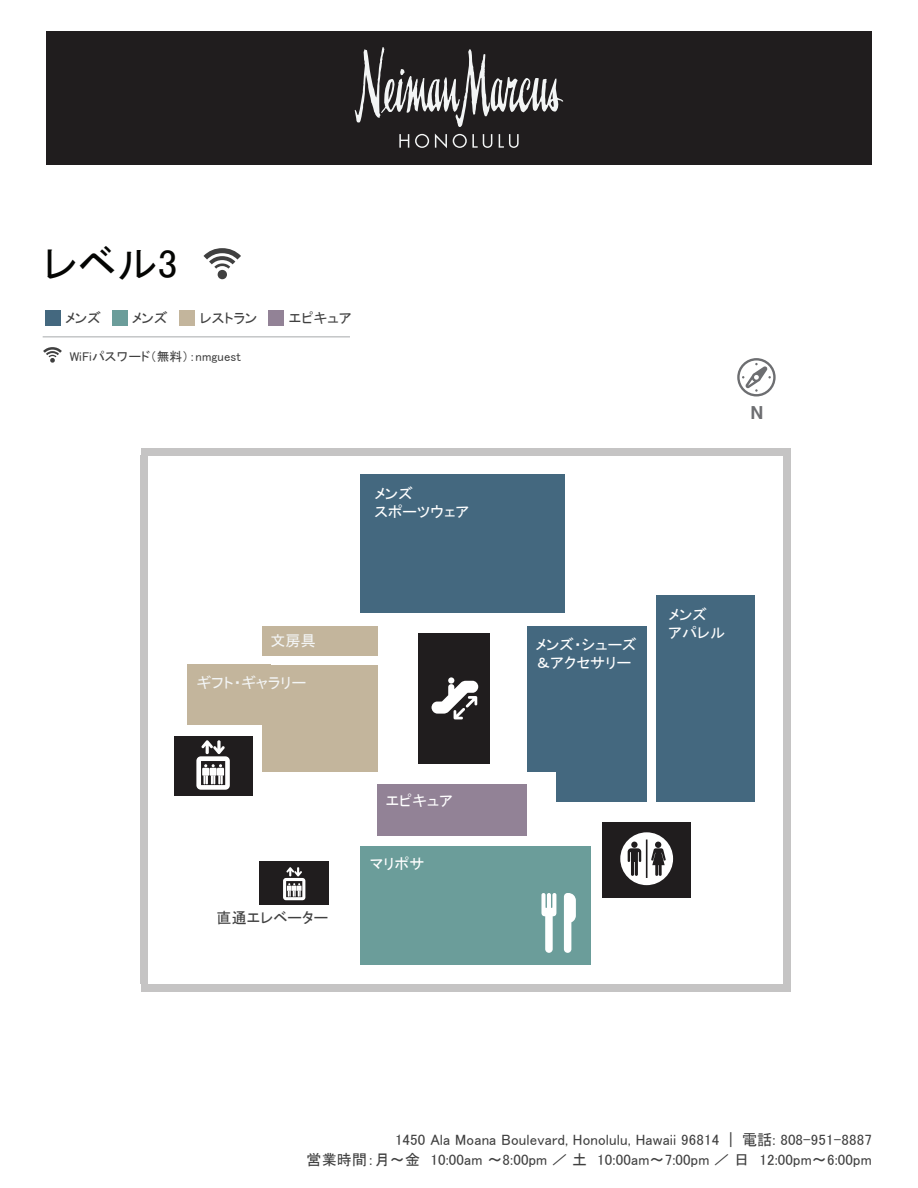
<style>
.page{position:relative;width:918px;height:1188px;background:#fff}
.page>*{position:absolute;margin:0;border:0;box-sizing:border-box;transform-origin:0 0}
.t1{font:40.5px "MS P Gothic";color:#040503}
.t2{font:700 18px "Helvetica";color:#6d6e71}
.t3{font:15px/19.5px "MS P Gothic";letter-spacing:.01em;color:#404040;text-align:right}
.t4{font:15px/18px "MS P Gothic";letter-spacing:.01em;color:#fff}
.t5{font:15px "MS P Gothic";letter-spacing:.01em;color:#f3f5f5}
.t6{font:14.1px "MS P Gothic";letter-spacing:.01em;color:#404040}
.t7{font:12.75px "MS P Gothic";letter-spacing:.01em;color:#404040}
</style>
<div class="page">
<div style="left:187px;top:665px;width:83px;height:60px;background:#c3b59c"></div>
<div style="left:46px;top:32px;width:826px;height:133px;background:#201d1e"></div>
<svg style="left:355px;top:47px;width:208px;height:80px"></svg>
<svg style="left:399px;top:134px;width:10px;height:14px"></svg>
<svg style="left:415px;top:134px;width:14px;height:14px"></svg>
<svg style="left:435px;top:134px;width:12px;height:14px"></svg>
<svg style="left:453px;top:134px;width:39px;height:14px"></svg>
<svg style="left:499px;top:134px;width:20px;height:14px"></svg>
<svg style="left:737px;top:358px;width:39px;height:38px"></svg>
<div style="left:360px;top:474px;width:204px;height:139px;background:#44687f"></div>
<div style="left:657px;top:596px;width:98px;height:206px;background:#44687f"></div>
<div style="left:527px;top:626px;width:120px;height:146px;background:#44687f"></div>
<div style="left:262px;top:665px;width:115px;height:107px;background:#c3b59c"></div>
<div style="left:360px;top:847px;width:231px;height:118px;background:#6b9d9a"></div>
<div style="left:377px;top:784px;width:150px;height:52px;background:#928296"></div>
<svg style="left:541px;top:893px;width:15px;height:60px"></svg>
<svg style="left:564px;top:893px;width:12px;height:60px"></svg>
<div style="left:262px;top:626px;width:115px;height:30px;background:#c3b59c"></div>
<div style="left:556px;top:755px;width:91px;height:47px;background:#44687f"></div>
<div style="left:45px;top:310px;width:16px;height:16px;background:#44687f"></div>
<div style="left:112px;top:310px;width:16px;height:16px;background:#6b9d9a"></div>
<div style="left:179px;top:310px;width:16px;height:16px;background:#c3b59c"></div>
<div style="left:268px;top:310px;width:16px;height:16px;background:#928296"></div>
<svg style="left:43px;top:347px;width:19px;height:16px"></svg>
<div style="left:141px;top:456px;width:7px;height:528px;background:#c5c4c4"></div>
<div style="left:783px;top:456px;width:7px;height:528px;background:#c5c4c4"></div>
<div style="left:141px;top:448px;width:649px;height:7px;background:#c5c4c4"></div>
<div style="left:141px;top:984px;width:649px;height:8px;background:#c5c4c4"></div>
<svg style="left:203px;top:248px;width:38px;height:31px"></svg>
<hr style="left:43px;top:336px;width:307px;height:1px;background:#a7a9ac">
<div style="left:603px;top:822px;width:88px;height:75px;background:#201d1e"></div>
<div style="left:418px;top:634px;width:72px;height:130px;background:#201d1e"></div>
<div style="left:448px;top:677px;width:6px;height:7px;background:#fff;border-radius:50%"></div>
<svg style="left:432px;top:681px;width:46px;height:38px"></svg>
<div style="left:174px;top:736px;width:79px;height:60px;background:#201d1e"></div>
<svg style="left:196px;top:740px;width:34px;height:50px"></svg>
<div style="left:620px;top:832px;width:53px;height:53px;background:#fff;border-radius:50%"></div>
<svg style="left:651px;top:842px;width:15px;height:34px"></svg>
<div style="left:631px;top:842px;width:7px;height:6px;background:#201d1e;border-radius:50%"></div>
<svg style="left:628px;top:848px;width:13px;height:28px"></svg>
<hr style="left:646px;top:840px;width:2px;height:38px;background:#201d1e">
<div style="left:259px;top:861px;width:70px;height:43px;background:#201d1e"></div>
<svg style="left:283px;top:867px;width:22px;height:33px"></svg>
<h1 class="t1" style="left:43px;top:243px;width:136px">レベル3</h1>
<p class="t6" style="left:65px;top:311px;width:38px">メンズ</p>
<p class="t6" style="left:132px;top:311px;width:38px">メンズ</p>
<p class="t6" style="left:200px;top:311px;width:59px">レストラン</p>
<p class="t6" style="left:289px;top:311px;width:64px">エピキュア</p>
<p class="t7" style="left:70px;top:350px;width:173px">WiFiパスワード（無料）：nmguest</p>
<p class="t4" style="left:374px;top:485px;width:96px">メンズ<br>スポーツウェア</p>
<p class="t5" style="left:270px;top:633px;width:47px">文房具</p>
<p class="t5" style="left:197px;top:675px;width:111px">ギフト・ギャラリー</p>
<p class="t3" style="left:217px;top:907px;width:113px">直通エレベーター</p>
<p class="t4" style="left:386px;top:792px;width:69px">エピキュア</p>
<p class="t4" style="left:370px;top:854px;width:56px">マリポサ</p>
<p class="t2" style="left:750px;top:402px;width:14px">N</p>
<p class="t4" style="left:535px;top:636px;width:103px">メンズ・シューズ＆アクセサリー</p>
<p class="t4" style="left:669px;top:606px;width:58px">メンズ<br>アパレル</p>
<p class="t3" style="left:307px;top:1130px;width:567px">1450 Ala Moana Boulevard, Honolulu, Hawaii 96814 | 電話: 808-951-8887<br>営業時間：月～金　10:00am ～8:00pm ／ 土　10:00am～7:00pm ／ 日　12:00pm～6:00pm</p>
</div>
